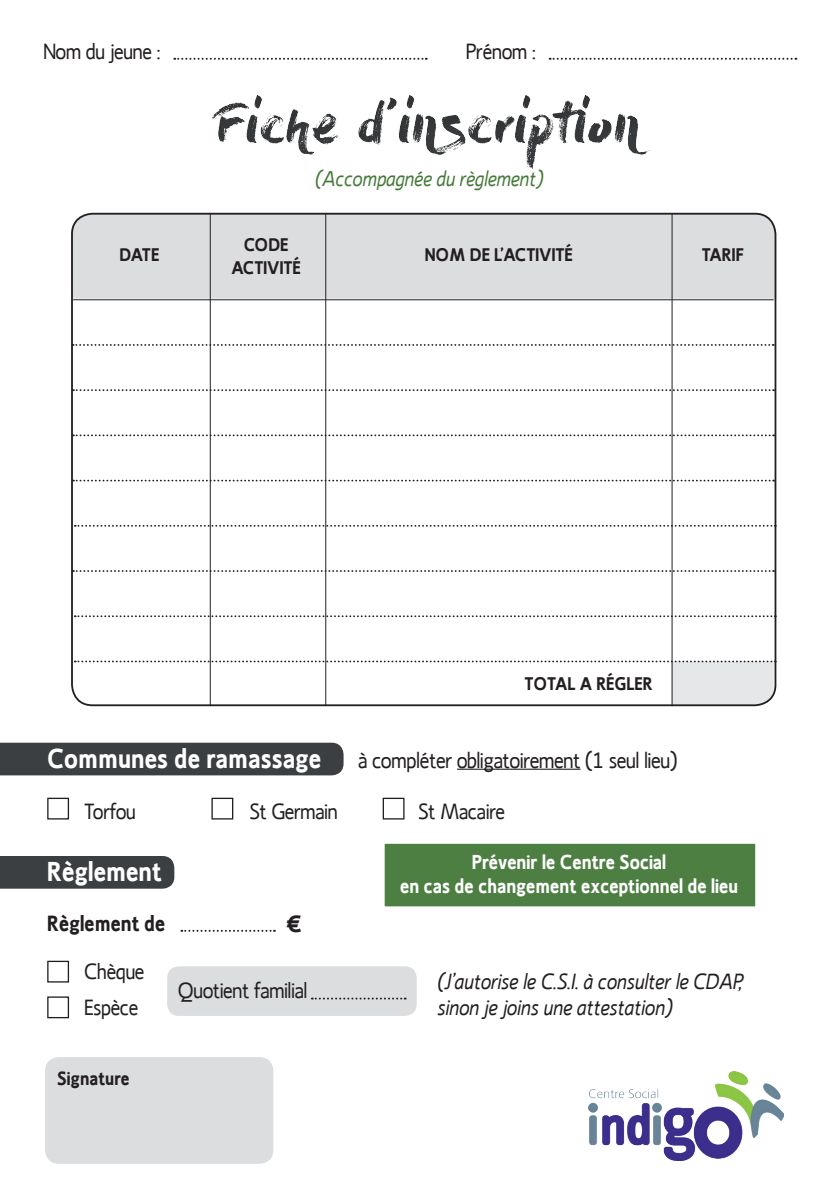
<style>
.page{position:relative;width:840px;height:1191px;background:#fff}
.page>*{position:absolute;margin:0;border:0;box-sizing:border-box;transform-origin:0 0}
.t1{font:55.4px "Dry Brush";letter-spacing:-.02em;color:#3c3f41}
.t2{font:700 27.2px "Ligurino";color:#fff}
.t3{font:700 23.2px "Ligurino";color:#231f20}
.t4{font:22px "Ligurino";color:#231f20}
.t5{font:21.8px "Ligurino";color:#231f20}
.t6{font:italic 21.8px/26.2px "Ligurino";color:#231f20}
.t7{font:700 21.8px "Ligurino";color:#231f20}
.t8{font:italic 21.2px "Ligurino";color:#467a3a}
.t9{font:700 20px/24px "Ligurino";color:#fff;text-align:center}
.t10{font:700 19px "Ligurino";color:#231f20}
.t11{font:700 18.2px/23.6px "Ligurino";color:#231f20;text-align:center}
</style>
<div class="page">
<div style="left:167px;top:966px;width:249px;height:50px;background:#dcdddf;border-radius:12px"></div>
<div style="left:47px;top:797px;width:22px;height:22px;border:1px solid #231f20"></div>
<div style="left:47px;top:960px;width:22px;height:22px;border:1px solid #231f20"></div>
<div style="left:211px;top:797px;width:22px;height:22px;border:1px solid #231f20"></div>
<div style="left:47px;top:996px;width:22px;height:22px;border:1px solid #231f20"></div>
<div style="left:382px;top:797px;width:22px;height:22px;border:1px solid #231f20"></div>
<svg style="left:181px;top:929px;width:94px;height:2px"></svg>
<svg style="left:311px;top:997px;width:94px;height:2px"></svg>
<img style="left:588px;top:1071px;width:194px;height:89px">
<div style="left:0;top:742px;width:343px;height:33px;background:#3c3f41"></div>
<div style="left:0;top:856px;width:174px;height:32px;background:#3c3f41"></div>
<div style="left:71px;top:213px;width:705px;height:86px;background:#dcdddf"></div>
<svg style="left:73px;top:344px;width:700px;height:2px"></svg>
<svg style="left:73px;top:389px;width:700px;height:2px"></svg>
<svg style="left:75px;top:525px;width:700px;height:2px"></svg>
<svg style="left:75px;top:615px;width:700px;height:2px"></svg>
<svg style="left:75px;top:660px;width:700px;height:46px"></svg>
<hr style="left:73px;top:299px;width:700px;height:1px;background:#231f20">
<hr style="left:210px;top:214px;width:1px;height:492px;background:#231f20">
<hr style="left:325px;top:214px;width:1px;height:492px;background:#231f20">
<hr style="left:671px;top:214px;width:1px;height:492px;background:#231f20">
<svg style="left:174px;top:58px;width:252px;height:2px"></svg>
<svg style="left:549px;top:58px;width:247px;height:2px"></svg>
<div style="left:194px;top:75px;width:534px;height:114px;background:#231f20;opacity:.2"></div>
<svg style="left:73px;top:434px;width:700px;height:2px"></svg>
<svg style="left:73px;top:480px;width:700px;height:1px"></svg>
<svg style="left:73px;top:570px;width:700px;height:2px"></svg>
<hr style="left:457px;top:768px;width:123px;height:1px;background:#231f20">
<div style="left:45px;top:1057px;width:228px;height:106px;background:#dcdddf;border-radius:14px"></div>
<div style="left:382px;top:842px;width:374px;height:66px;background:#4d7f42;border:2px solid #fff"></div>
<p class="t5" style="left:44px;top:39px;width:118px">Nom du jeune :</p>
<p class="t5" style="left:466px;top:39px;width:71px">Prénom :</p>
<h1 class="t1" style="left:214px;top:91px;width:428px">Fiche d’inscription</h1>
<p class="t8" style="left:315px;top:166px;width:229px">(Accompagnée du règlement)</p>
<p class="t11" style="left:231px;top:232px;width:71px">CODE<br>ACTIVITÉ</p>
<p class="t11" style="left:120px;top:242px;width:41px">DATE</p>
<p class="t11" style="left:424px;top:242px;width:150px">NOM DE L’ACTIVITÉ</p>
<p class="t11" style="left:701px;top:242px;width:43px">TARIF</p>
<p class="t11" style="left:524px;top:672px;width:130px">TOTAL A RÉGLER</p>
<p class="t2" style="left:47px;top:742px;width:275px">Communes de ramassage</p>
<p class="t5" style="left:84px;top:799px;width:53px">Torfou</p>
<p class="t2" style="left:47px;top:855px;width:116px">Règlement</p>
<p class="t5" style="left:249px;top:799px;width:90px">St Germain</p>
<p class="t7" style="left:47px;top:910px;width:119px">Règlement de</p>
<p class="t3" style="left:286px;top:909px;width:17px">€</p>
<p class="t4" style="left:358px;top:747px;width:320px">à compléter obligatoirement (1 seul lieu)</p>
<p class="t5" style="left:418px;top:799px;width:88px">St Macaire</p>
<p class="t9" style="left:400px;top:849px;width:339px">Prévenir le Centre Social<br>en cas de changement exceptionnel de lieu</p>
<p class="t5" style="left:84px;top:959px;width:61px">Chèque</p>
<p class="t5" style="left:84px;top:995px;width:55px">Espèce</p>
<p class="t10" style="left:57px;top:1067px;width:74px">Signature</p>
<p class="t5" style="left:178px;top:978px;width:130px">Quotient familial</p>
<p class="t6" style="left:437px;top:968px;width:307px">(J’autorise le C.S.I. à consulter le CDAP, sinon je joins une attestation)</p>
</div>
